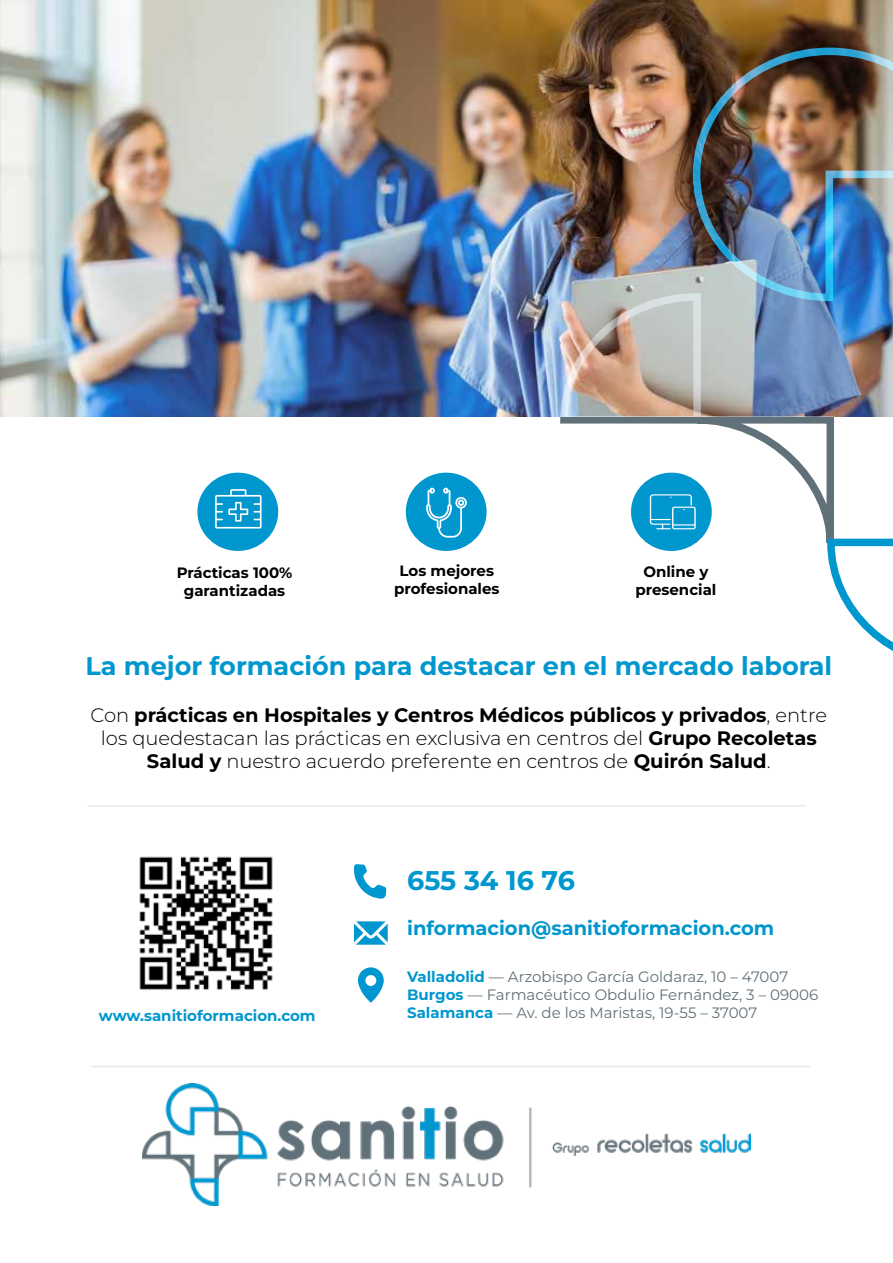
<style>
.page{position:relative;width:893px;height:1263px;background:#fff}
.page>*{position:absolute;margin:0;border:0;box-sizing:border-box;transform-origin:0 0}
.t1{font:700 27px "Montserrat";color:#0097ce}
.t2{font:700 25.5px "Montserrat";color:#0097ce}
.t3{font:300 19.5px/23.4px "Montserrat";color:#000;text-align:center}
.t4{font:700 19.5px "Montserrat";color:#0097ce}
.t5{font:15px/18px "Montserrat";color:#617179}
.t6{font:700 15px/18px "Montserrat";color:#000;text-align:center}
.t7{font:700 15px "Montserrat";color:#0097ce}
.s1{font-weight:700}
.s2{font-weight:700;color:#0097ce}
</style>
<div class="page">
<img style="left:0;top:0;width:893px;height:417px">
<img style="left:689px;top:46px;width:204px;height:371px">
<img style="left:559px;top:289px;width:279px;height:261px">
<svg style="left:823px;top:535px;width:70px;height:116px"></svg>
<img style="left:143px;top:1084px;width:607px;height:121px">
<svg style="left:354px;top:921px;width:34px;height:24px"></svg>
<svg style="left:358px;top:967px;width:26px;height:36px"></svg>
<svg style="left:354px;top:864px;width:32px;height:35px"></svg>
<img style="left:139px;top:856px;width:134px;height:134px">
<hr style="left:91px;top:1066px;width:719px;height:1px;background:#59595c">
<hr style="left:87px;top:805px;width:719px;height:2px;background:#59595c">
<div style="left:406px;top:473px;width:81px;height:78px;background:#0097ce;border-radius:50%"></div>
<div style="left:631px;top:473px;width:81px;height:78px;background:#0097ce;border-radius:50%"></div>
<div style="left:197px;top:473px;width:81px;height:78px;background:#0097ce;border-radius:50%"></div>
<svg style="left:215px;top:489px;width:47px;height:39px"></svg>
<svg style="left:426px;top:488px;width:41px;height:50px"></svg>
<svg style="left:650px;top:494px;width:46px;height:35px"></svg>
<p class="t6" style="left:177px;top:563px;width:117px">Prácticas 100% garantizadas</p>
<p class="t6" style="left:394px;top:561px;width:107px">Los mejores profesionales</p>
<p class="t6" style="left:635px;top:561px;width:83px">Online y presencial</p>
<h2 class="t2" style="left:85px;top:647px;width:748px">La mejor formación para destacar en el mercado laboral</h2>
<p class="t3" style="left:91px;top:702px;width:738px">Con <span class="s1">prácticas en Hospitales y Centros Médicos públicos y privados</span>, entre los quedestacan las prácticas en exclusiva en centros del <span class="s1">Grupo Recoletas<br>Salud y</span> nuestro acuerdo preferente en centros de <span class="s1">Quirón Salud</span>.</p>
<p class="t7" style="left:99px;top:1005px;width:218px">www.sanitioformacion.com</p>
<h1 class="t1" style="left:407px;top:861px;width:169px">655 34 16 76</h1>
<p class="t4" style="left:407px;top:914px;width:369px">informacion@sanitioformacion.com</p>
<p class="t5" style="left:407px;top:967px;width:413px"><span class="s2">Valladolid</span> — Arzobispo García Goldaraz, 10 – 47007<br><span class="s2">Burgos</span> — Farmacéutico Obdulio Fernández, 3 – 09006<br><span class="s2">Salamanca</span> — Av. de los Maristas, 19-55 – 37007</p>
</div>
